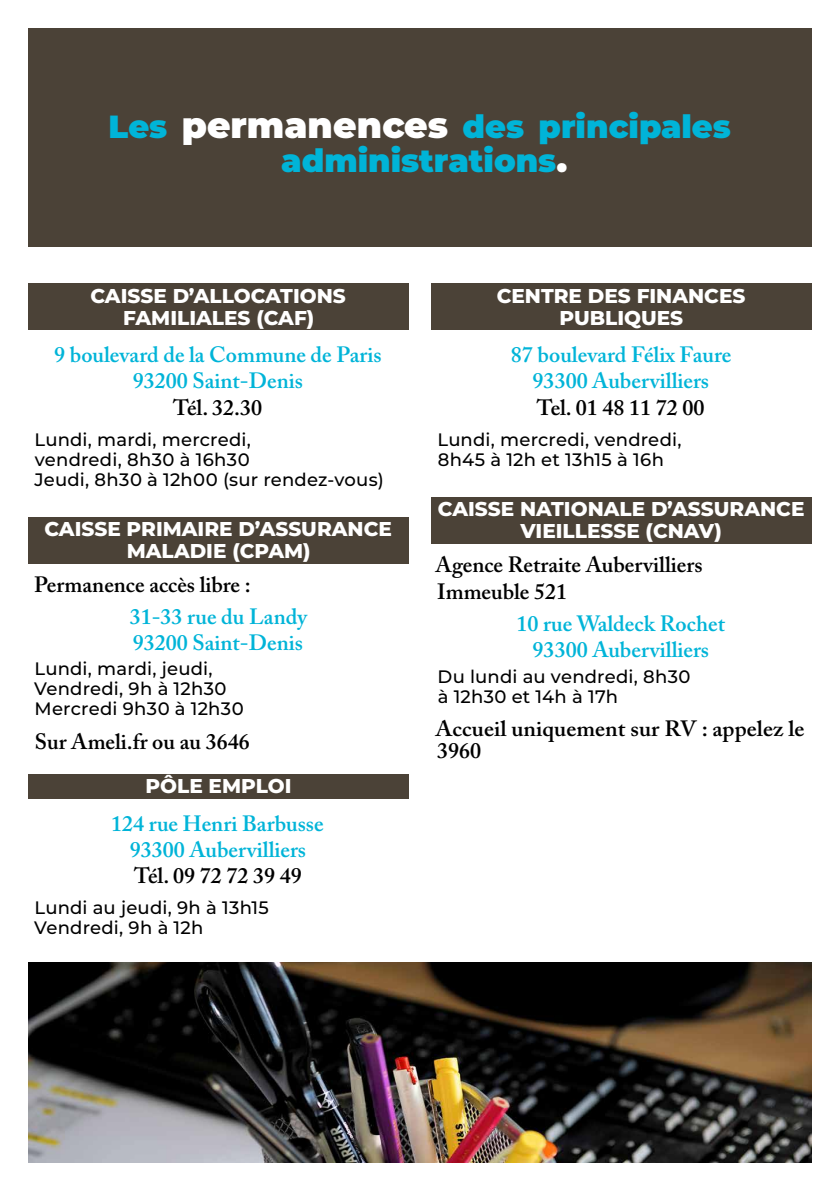
<style>
.page{position:relative;width:840px;height:1191px;background:#fff}
.page>*{position:absolute;margin:0;border:0;box-sizing:border-box;transform-origin:0 0}
.t1{font:900 32px/34px "Montserrat";color:#00b4d8;text-align:center}
.t2{font:600 22px/26px "Adobe Caslon Pro";color:#00b4d8;text-align:center}
.t3{font:600 22px/27.6px "Adobe Caslon Pro";color:#000}
.t4{font:600 22px/22px "Adobe Caslon Pro";color:#000;scale:1.04 1}
.t5{font:800 20px/22px "Montserrat";color:#fff;text-align:center}
.t6{font:500 18px/20px "Montserrat";letter-spacing:.01em;color:#000}
.s1{font-size:36px;color:#fff}
</style>
<div class="page">
<div style="left:28px;top:28px;width:783px;height:218px;background:#4b4237"></div>
<div style="left:28px;top:283px;width:380px;height:47px;background:#4b4237"></div>
<div style="left:28px;top:517px;width:380px;height:46px;background:#4b4237"></div>
<div style="left:28px;top:774px;width:380px;height:24px;background:#4b4237"></div>
<div style="left:431px;top:283px;width:380px;height:47px;background:#4b4237"></div>
<div style="left:431px;top:497px;width:380px;height:46px;background:#4b4237"></div>
<img style="left:28px;top:962px;width:783px;height:200px">
<h1 class="t1" style="left:108px;top:107px;width:623px">Les <span class="s1">permanences</span> des principales administrations<span class="s1">.</span></h1>
<p class="t5" style="left:90px;top:284px;width:257px">CAISSE D’ALLOCATIONS<br>FAMILIALES (CAF)</p>
<p class="t2" style="left:54px;top:342px;width:329px">9 boulevard de la Commune de Paris<br>93200 Saint-Denis</p>
<p class="t3" style="left:173px;top:393px;width:90px">Tél. 32.30</p>
<p class="t6" style="left:34px;top:429px;width:351px">Lundi, mardi, mercredi,<br>vendredi, 8h30 à 16h30<br>Jeudi, 8h30 à 12h00 (sur rendez-vous)</p>
<p class="t5" style="left:44px;top:517px;width:349px">CAISSE PRIMAIRE D’ASSURANCE<br>MALADIE (CPAM)</p>
<p class="t3" style="left:34px;top:570px;width:218px">Permanence accès libre :</p>
<p class="t2" style="left:130px;top:603px;width:179px;text-align:left">31-33 rue du Landy<br>93200 Saint-Denis</p>
<p class="t6" style="left:34px;top:658px;width:211px">Lundi, mardi, jeudi,<br>Vendredi, 9h à 12h30<br>Mercredi 9h30 à 12h30</p>
<p class="t3" style="left:35px;top:727px;width:216px">Sur Ameli.fr ou au 3646</p>
<p class="t5" style="left:145px;top:774px;width:147px">PÔLE EMPLOI</p>
<p class="t2" style="left:111px;top:810px;width:214px">124 rue Henri Barbusse<br>93300 Aubervilliers</p>
<p class="t3" style="left:134px;top:861px;width:169px">Tél. 09 72 72 39 49</p>
<p class="t6" style="left:34px;top:897px;width:236px">Lundi au jeudi, 9h à 13h15<br>Vendredi, 9h à 12h</p>
<p class="t5" style="left:496px;top:284px;width:250px">CENTRE DES FINANCES<br>PUBLIQUES</p>
<p class="t2" style="left:510px;top:342px;width:222px">87 boulevard Félix Faure<br>93300 Aubervilliers</p>
<p class="t3" style="left:536px;top:393px;width:169px">Tel. 01 48 11 72 00</p>
<p class="t6" style="left:437px;top:429px;width:245px">Lundi, mercredi, vendredi,<br>8h45 à 12h et 13h15 à 16h</p>
<p class="t5" style="left:437px;top:497px;width:368px">CAISSE NATIONALE D’ASSURANCE<br>VIEILLESSE (CNAV)</p>
<p class="t3" style="left:435px;top:550px;width:268px">Agence Retraite Aubervilliers<br>Immeuble 521</p>
<p class="t2" style="left:516px;top:610px;width:210px">10 rue Waldeck Rochet<br>93300 Aubervilliers</p>
<p class="t6" style="left:437px;top:665px;width:254px">Du lundi au vendredi, 8h30 à 12h30 et 14h à 17h</p>
<p class="t4" style="left:435px;top:717px;width:356px">Accueil uniquement sur RV : appelez le<br>3960</p>
</div>
